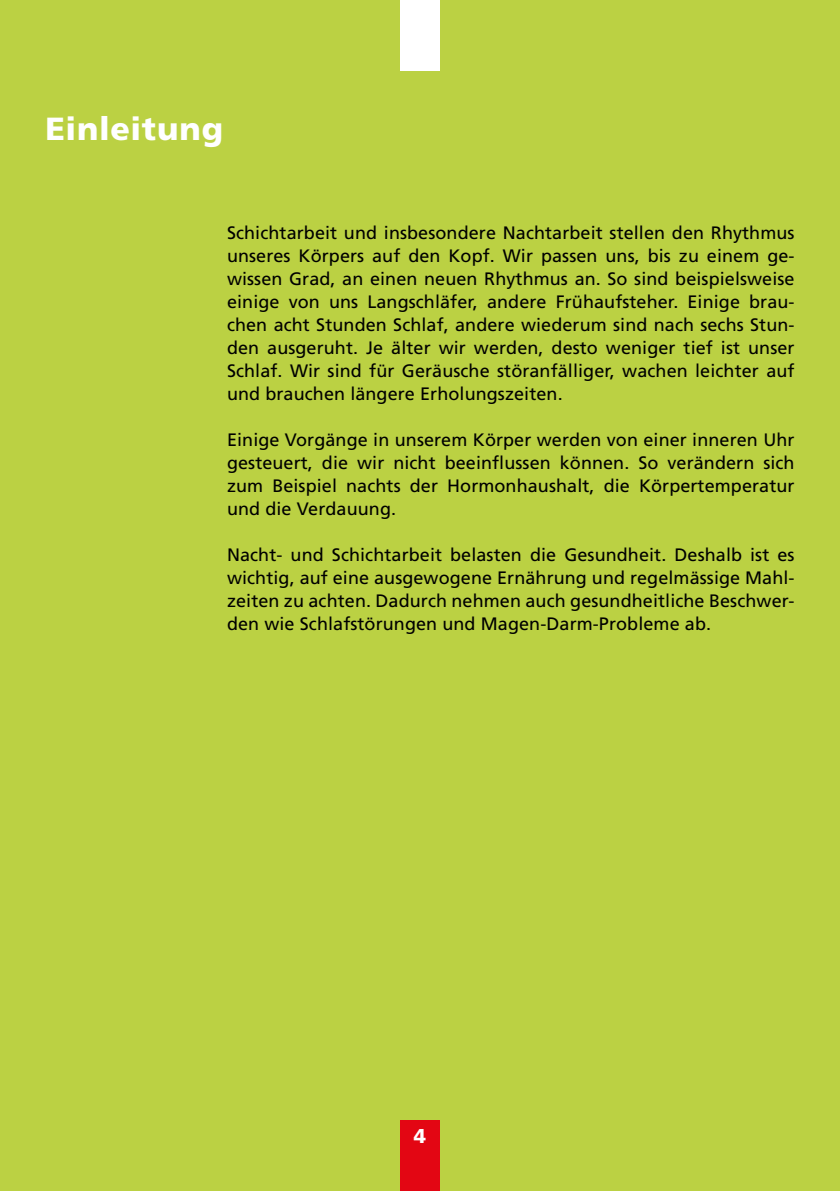
<style>
.page{position:relative;width:840px;height:1191px;background:#fff}
.page>*{position:absolute;margin:0;border:0;box-sizing:border-box;transform-origin:0 0}
.t1{font:900 32px "Frutiger LT Pro";letter-spacing:.02em;color:#fff}
.t2{font:900 20px "Frutiger LT Pro";color:#fff}
.t3{font:18px/23px "Frutiger LT Pro";letter-spacing:.005em;color:#000;text-align:justify}
</style>
<div class="page">
<div style="left:0;top:0;width:839px;height:1191px;background:#bbd143"></div>
<div style="left:400px;top:0;width:39px;height:71px;background:#fff"></div>
<div style="left:400px;top:1120px;width:39px;height:71px;background:#e30613"></div>
<h1 class="t1" style="left:45px;top:110px;width:179px">Einleitung</h1>
<p class="t3" style="left:227px;top:221px;width:568px">Schichtarbeit und insbesondere Nachtarbeit stellen den Rhythmus unseres Körpers auf den Kopf. Wir passen uns, bis zu einem ge&shy;wissen Grad, an einen neuen Rhythmus an. So sind beispielsweise einige von uns Langschläfer, andere Frühaufsteher. Einige brau&shy;chen acht Stunden Schlaf, andere wiederum sind nach sechs Stun&shy;den ausgeruht. Je älter wir werden, desto weniger tief ist unser Schlaf. Wir sind für Geräusche störanfälliger, wachen leichter auf und brauchen längere Erholungszeiten.</p>
<p class="t3" style="left:227px;top:429px;width:568px">Einige Vorgänge in unserem Körper werden von einer inneren Uhr gesteuert, die wir nicht beeinflussen können. So verändern sich zum Beispiel nachts der Hormonhaushalt, die Körpertemperatur und die Verdauung.</p>
<p class="t3" style="left:227px;top:544px;width:568px">Nacht- und Schichtarbeit belasten die Gesundheit. Deshalb ist es wichtig, auf eine ausgewogene Ernährung und regelmässige Mahl&shy;zeiten zu achten. Dadurch nehmen auch gesundheitliche Beschwer&shy;den wie Schlafstörungen und Magen-Darm-Probleme ab.</p>
<p class="t2" style="left:413px;top:1124px;width:14px">4</p>
</div>
